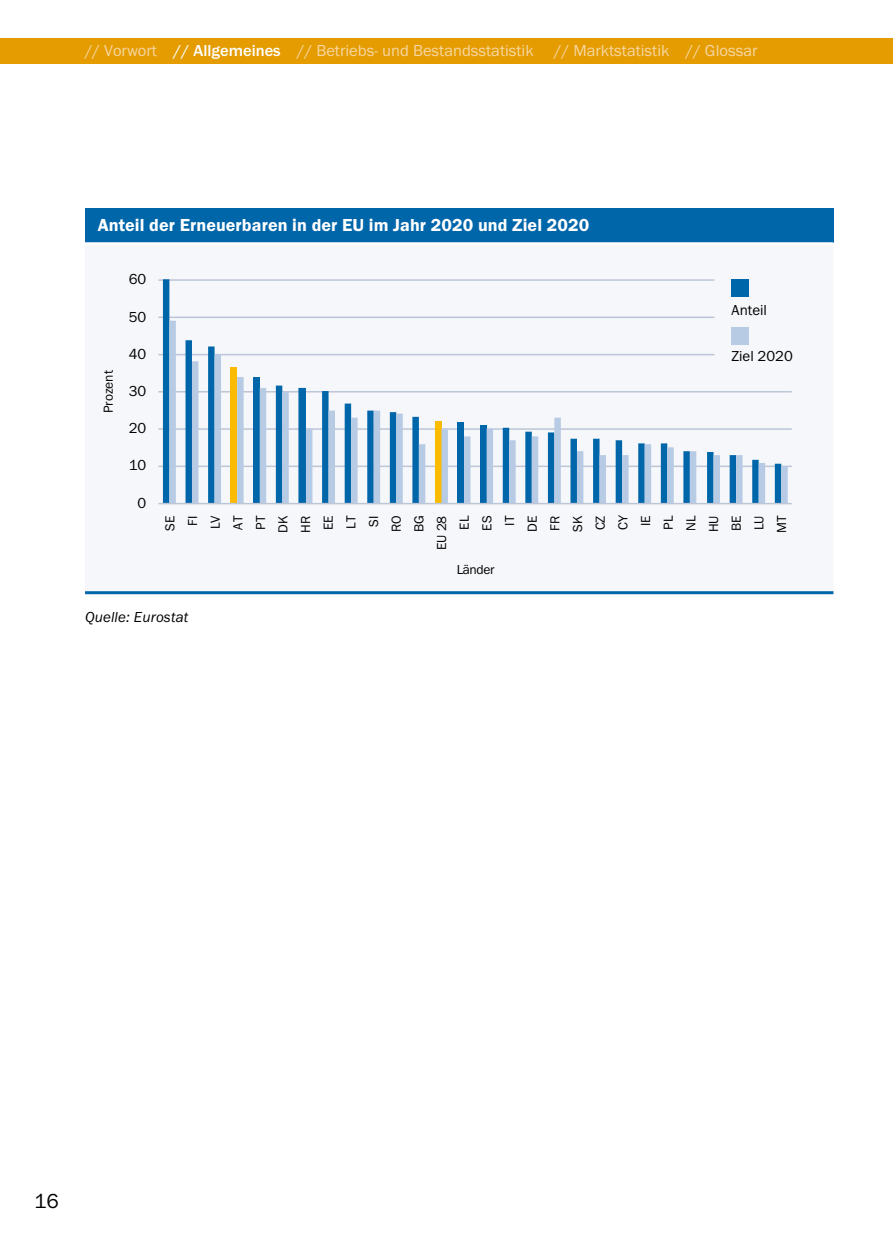
<style>
.page{position:relative;width:893px;height:1259px;background:#fff}
.page>*{position:absolute;margin:0;border:0;box-sizing:border-box;transform-origin:0 0}
.t1{font:21px "Franklin Got Itc T";color:#000}
.t2{font:600 18px "Franklin Got Itc T";letter-spacing:.005em;color:#fff}
.t3{font:16.5px "Franklin Got Itc T";color:#f6d6a2}
.t4{font:15px "Franklin Got Itc T";color:#000}
.t5{font:italic 15px "Franklin Got Itc T";letter-spacing:.01em;color:#000}
.t6{font:13.5px/22.8px "Franklin Got Itc T";color:#000;text-align:right}
.s1{font-weight:500;color:#fff}
</style>
<div class="page">
<div style="left:0;top:38px;width:893px;height:26px;background:#e49c00"></div>
<div style="left:85px;top:240px;width:748px;height:353px;background:#f5f7fa"></div>
<div style="left:85px;top:208px;width:748px;height:34px;background:#06a"></div>
<hr style="left:158px;top:279px;width:556px;height:2px;background:#bcc6d6">
<hr style="left:158px;top:316px;width:556px;height:2px;background:#bcc6d6">
<hr style="left:158px;top:354px;width:556px;height:1px;background:#bcc6d6">
<hr style="left:158px;top:391px;width:634px;height:1px;background:#bcc6d6">
<hr style="left:158px;top:428px;width:634px;height:2px;background:#bcc6d6">
<hr style="left:158px;top:465px;width:634px;height:2px;background:#bcc6d6">
<div style="left:731px;top:279px;width:17px;height:17px;background:#06a"></div>
<div style="left:731px;top:327px;width:17px;height:17px;background:#b8cbe4"></div>
<hr style="left:85px;top:591px;width:748px;height:3px;background:#06a">
<hr style="left:85px;top:242px;width:748px;height:3px;background:#fff">
<div style="left:231px;top:367px;width:6px;height:136px;background:#fabb00"></div>
<div style="left:253px;top:377px;width:7px;height:126px;background:#06a"></div>
<div style="left:435px;top:421px;width:6px;height:82px;background:#fabb00"></div>
<div style="left:458px;top:422px;width:6px;height:81px;background:#06a"></div>
<div style="left:480px;top:425px;width:7px;height:78px;background:#06a"></div>
<div style="left:775px;top:464px;width:6px;height:39px;background:#06a"></div>
<div style="left:752px;top:460px;width:7px;height:43px;background:#06a"></div>
<div style="left:730px;top:455px;width:6px;height:48px;background:#06a"></div>
<div style="left:707px;top:452px;width:6px;height:51px;background:#06a"></div>
<div style="left:683px;top:451px;width:7px;height:52px;background:#06a"></div>
<div style="left:661px;top:443px;width:6px;height:60px;background:#06a"></div>
<div style="left:638px;top:443px;width:7px;height:60px;background:#06a"></div>
<div style="left:616px;top:440px;width:6px;height:63px;background:#06a"></div>
<div style="left:593px;top:439px;width:6px;height:64px;background:#06a"></div>
<div style="left:570px;top:439px;width:7px;height:64px;background:#06a"></div>
<div style="left:548px;top:432px;width:6px;height:71px;background:#06a"></div>
<div style="left:525px;top:432px;width:7px;height:71px;background:#06a"></div>
<div style="left:503px;top:428px;width:6px;height:75px;background:#06a"></div>
<div style="left:412px;top:417px;width:7px;height:86px;background:#06a"></div>
<div style="left:390px;top:412px;width:6px;height:91px;background:#06a"></div>
<div style="left:367px;top:410px;width:7px;height:93px;background:#06a"></div>
<div style="left:345px;top:403px;width:6px;height:100px;background:#06a"></div>
<div style="left:322px;top:391px;width:7px;height:112px;background:#06a"></div>
<div style="left:298px;top:388px;width:8px;height:115px;background:#06a"></div>
<div style="left:276px;top:385px;width:6px;height:118px;background:#06a"></div>
<div style="left:208px;top:346px;width:7px;height:157px;background:#06a"></div>
<div style="left:186px;top:340px;width:6px;height:163px;background:#06a"></div>
<div style="left:163px;top:279px;width:6px;height:224px;background:#06a"></div>
<div style="left:781px;top:466px;width:7px;height:37px;background:#b8cbe4"></div>
<div style="left:759px;top:463px;width:6px;height:40px;background:#b8cbe4"></div>
<div style="left:736px;top:455px;width:7px;height:48px;background:#b8cbe4"></div>
<div style="left:713px;top:455px;width:7px;height:48px;background:#b8cbe4"></div>
<div style="left:690px;top:451px;width:6px;height:52px;background:#b8cbe4"></div>
<div style="left:667px;top:447px;width:7px;height:56px;background:#b8cbe4"></div>
<div style="left:645px;top:444px;width:6px;height:59px;background:#b8cbe4"></div>
<div style="left:622px;top:455px;width:7px;height:48px;background:#b8cbe4"></div>
<div style="left:599px;top:455px;width:7px;height:48px;background:#b8cbe4"></div>
<div style="left:577px;top:451px;width:6px;height:52px;background:#b8cbe4"></div>
<div style="left:554px;top:417px;width:7px;height:86px;background:#b8cbe4"></div>
<div style="left:532px;top:436px;width:6px;height:67px;background:#b8cbe4"></div>
<div style="left:509px;top:440px;width:7px;height:63px;background:#b8cbe4"></div>
<div style="left:487px;top:428px;width:6px;height:75px;background:#b8cbe4"></div>
<div style="left:464px;top:436px;width:6px;height:67px;background:#b8cbe4"></div>
<div style="left:441px;top:428px;width:7px;height:75px;background:#b8cbe4"></div>
<div style="left:419px;top:444px;width:6px;height:59px;background:#b8cbe4"></div>
<div style="left:396px;top:414px;width:7px;height:89px;background:#b8cbe4"></div>
<div style="left:374px;top:410px;width:6px;height:93px;background:#b8cbe4"></div>
<div style="left:351px;top:417px;width:7px;height:86px;background:#b8cbe4"></div>
<div style="left:329px;top:410px;width:6px;height:93px;background:#b8cbe4"></div>
<div style="left:306px;top:428px;width:6px;height:75px;background:#b8cbe4"></div>
<div style="left:282px;top:392px;width:7px;height:111px;background:#b8cbe4"></div>
<div style="left:260px;top:388px;width:6px;height:115px;background:#b8cbe4"></div>
<div style="left:237px;top:377px;width:7px;height:126px;background:#b8cbe4"></div>
<div style="left:215px;top:354px;width:6px;height:149px;background:#b8cbe4"></div>
<div style="left:192px;top:361px;width:6px;height:142px;background:#b8cbe4"></div>
<div style="left:169px;top:321px;width:7px;height:182px;background:#b8cbe4"></div>
<hr style="left:158px;top:503px;width:634px;height:1px;background:#bcc6d6">
<p class="t3" style="left:85px;top:41px;width:450px">// Vorwort <span class="s1">// Allgemeines</span> // Betriebs- und Bestandsstatistik</p>
<p class="t3" style="left:554px;top:41px;width:205px">// Marktstatistik // Glossar</p>
<p class="t2" style="left:98px;top:215px;width:493px">Anteil der Erneuerbaren in der EU im Jahr 2020 und Ziel 2020</p>
<p class="t6" style="left:97px;top:413px;width:45px;rotate:-90deg">Prozent</p>
<p class="t4" style="left:129px;top:271px;width:19px">60</p>
<p class="t4" style="left:129px;top:308px;width:19px">50</p>
<p class="t4" style="left:129px;top:345px;width:19px">40</p>
<p class="t4" style="left:129px;top:383px;width:19px">30</p>
<p class="t4" style="left:129px;top:420px;width:19px">20</p>
<p class="t4" style="left:129px;top:457px;width:19px">10</p>
<p class="t4" style="left:138px;top:494px;width:10px">0</p>
<p class="t4" style="left:731px;top:301px;width:37px">Anteil</p>
<p class="t4" style="left:731px;top:348px;width:63px">Ziel 2020</p>
<p class="t6" style="left:158px;top:550px;width:37px;rotate:-90deg">SE<br>FI<br>LV<br>AT<br>PT<br>DK<br>HR<br>EE<br>LT<br>SI<br>RO<br>BG<br>EU 28<br>EL<br>ES<br>IT<br>DE<br>FR<br>SK<br>CZ<br>CY<br>IE<br>PL<br>NL<br>HU<br>BE<br>LU<br>MT</p>
<p class="t5" style="left:85px;top:608px;width:105px">Quelle: Eurostat</p>
<p class="t6" style="left:457px;top:558px;width:39px">Länder</p>
<p class="t1" style="left:34px;top:1189px;width:26px">16</p>
</div>
